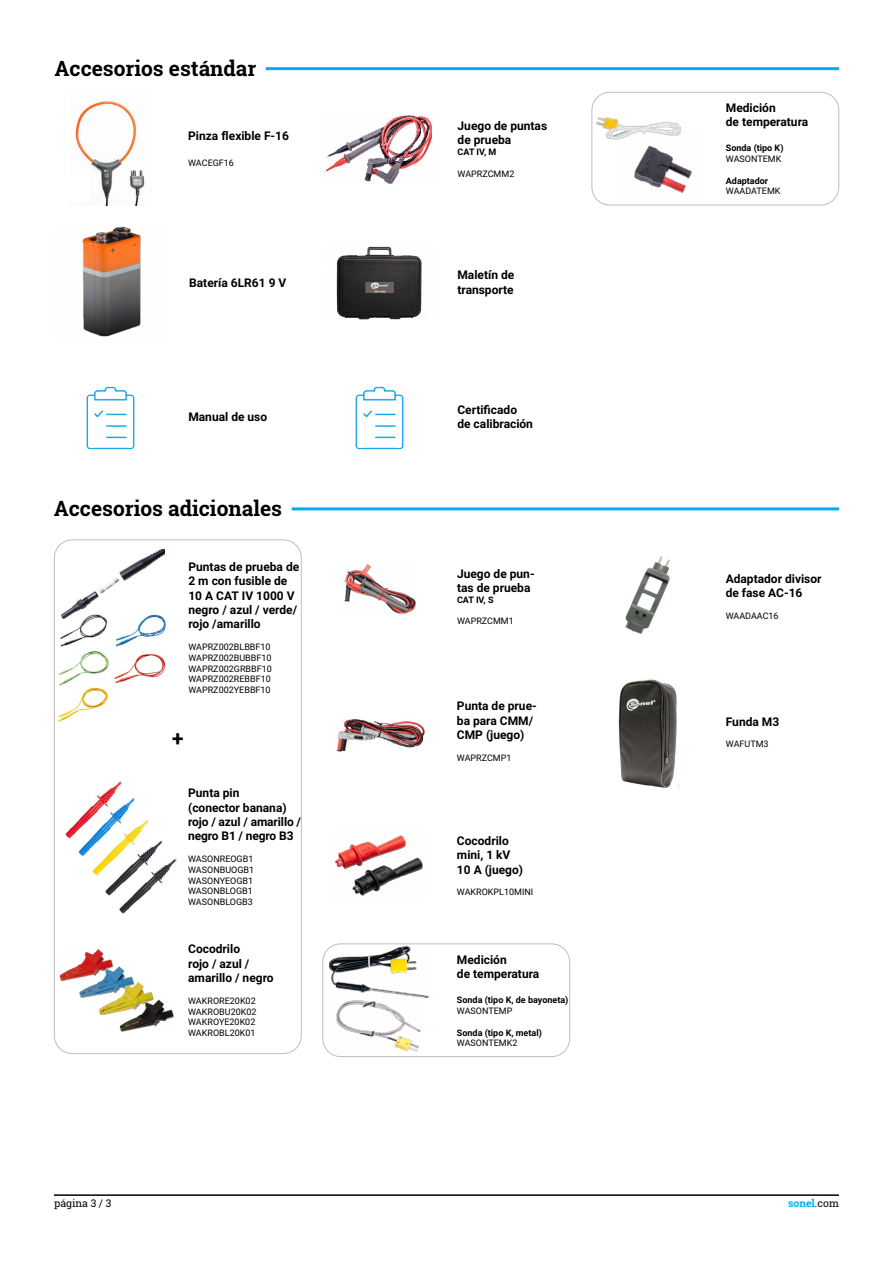
<style>
.page{position:relative;width:893px;height:1263px;background:#fff}
.page>*{position:absolute;margin:0;border:0;box-sizing:border-box;transform-origin:0 0}
.t1{font:700 21px "Roboto Slab";color:#000}
.t2{font:700 12px/14.4px "Roboto";color:#000}
.t3{font:10.5px "Roboto Slab";color:#000}
.t4{font:700 10.5px "Roboto Slab";color:#00aeef}
.t5{font:9px/10.8px "Roboto";color:#000}
.t6{font:700 9px "Roboto";color:#000}
.s1{font-weight:400;color:#000}
</style>
<div class="page">
<hr style="left:54px;top:1194px;width:785px;height:2px;background:#000">
<hr style="left:266px;top:67px;width:573px;height:3px;background:#00aeef">
<img style="left:82px;top:226px;width:59px;height:111px">
<img style="left:331px;top:246px;width:102px;height:74px">
<img style="left:75px;top:101px;width:70px;height:104px">
<img style="left:325px;top:115px;width:108px;height:69px">
<img style="left:626px;top:556px;width:44px;height:78px">
<img style="left:336px;top:1000px;width:85px;height:52px">
<img style="left:329px;top:947px;width:99px;height:51px">
<img style="left:335px;top:835px;width:88px;height:61px">
<hr style="left:292px;top:507px;width:547px;height:3px;background:#00aeef">
<div style="left:322px;top:943px;width:248px;height:114px;border:1px solid #bcbec0;border-radius:18px"></div>
<div style="left:54px;top:539px;width:248px;height:515px;border:1px solid #bcbec0;border-radius:18px"></div>
<img style="left:344px;top:564px;width:72px;height:50px">
<img style="left:54px;top:612px;width:112px;height:38px">
<img style="left:54px;top:650px;width:56px;height:75px">
<img style="left:65px;top:781px;width:57px;height:57px">
<img style="left:78px;top:797px;width:57px;height:59px">
<img style="left:91px;top:818px;width:58px;height:58px">
<img style="left:105px;top:839px;width:58px;height:56px">
<img style="left:119px;top:858px;width:58px;height:56px">
<img style="left:80px;top:966px;width:54px;height:31px">
<img style="left:60px;top:950px;width:54px;height:32px">
<img style="left:100px;top:983px;width:54px;height:31px">
<img style="left:120px;top:999px;width:54px;height:33px">
<img style="left:355px;top:386px;width:49px;height:64px">
<img style="left:86px;top:386px;width:49px;height:64px">
<img style="left:618px;top:679px;width:61px;height:109px">
<img style="left:336px;top:719px;width:89px;height:33px">
<img style="left:114px;top:653px;width:52px;height:31px">
<img style="left:58px;top:549px;width:106px;height:71px">
<img style="left:634px;top:170px;width:58px;height:23px">
<img style="left:593px;top:91px;width:97px;height:80px">
<div style="left:591px;top:92px;width:248px;height:113px;border:1px solid #bcbec0;border-radius:18px"></div>
<h1 class="t1" style="left:55px;top:54px;width:203px">Accesorios estándar</h1>
<p class="t2" style="left:188px;top:128px;width:102px">Pinza flexible F-16</p>
<p class="t5" style="left:188px;top:157px;width:47px">WACEGF16</p>
<p class="t2" style="left:189px;top:275px;width:99px">Batería 6LR61 9 V</p>
<p class="t2" style="left:188px;top:409px;width:80px">Manual de uso</p>
<h1 class="t1" style="left:54px;top:494px;width:230px">Accesorios adicionales</h1>
<p class="t2" style="left:188px;top:559px;width:112px">Puntas de prueba de<br>2 m con fusible de<br>10 A CAT IV 1000 V negro / azul / verde/ rojo /amarillo</p>
<p class="t5" style="left:188px;top:641px;width:85px">WAPRZ002BLBBF10<br>WAPRZ002BUBBF10<br>WAPRZ002GRBBF10<br>WAPRZ002REBBF10<br>WAPRZ002YEBBF10</p>
<h1 class="t1" style="left:172px;top:724px;width:13px">+</h1>
<p class="t2" style="left:188px;top:785px;width:114px">Punta pin<br>(conector banana) rojo / azul / amarillo / negro B1 / negro B3</p>
<p class="t5" style="left:188px;top:853px;width:68px">WASONREOGB1<br>WASONBUOGB1<br>WASONYEOGB1<br>WASONBLOGB1<br>WASONBLOGB3</p>
<p class="t2" style="left:188px;top:941px;width:87px">Cocodrilo<br>rojo / azul / amarillo / negro</p>
<p class="t5" style="left:188px;top:995px;width:70px">WAKRORE20K02<br>WAKROBU20K02<br>WAKROYE20K02<br>WAKROBL20K01</p>
<p class="t2" style="left:458px;top:118px;width:91px">Juego de puntas de prueba</p>
<p class="t6" style="left:458px;top:146px;width:40px">CAT IV, M</p>
<p class="t5" style="left:458px;top:168px;width:58px">WAPRZCMM2</p>
<p class="t2" style="left:457px;top:267px;width:58px">Maletín de transporte</p>
<p class="t2" style="left:457px;top:402px;width:77px">Certificado de calibración</p>
<p class="t2" style="left:457px;top:566px;width:79px">Juego de pun&shy;tas de prueba</p>
<p class="t6" style="left:457px;top:593px;width:38px">CAT IV, S</p>
<p class="t5" style="left:457px;top:615px;width:58px">WAPRZCMM1</p>
<p class="t2" style="left:457px;top:698px;width:81px">Punta de prue&shy;ba para CMM/<br>CMP (juego)</p>
<p class="t5" style="left:457px;top:752px;width:56px">WAPRZCMP1</p>
<p class="t2" style="left:457px;top:833px;width:68px">Cocodrilo mini, 1 kV<br>10 A (juego)</p>
<p class="t5" style="left:457px;top:886px;width:78px">WAKROKPL10MINI</p>
<p class="t2" style="left:457px;top:951px;width:84px">Medición<br>de temperatura</p>
<p class="t6" style="left:457px;top:993px;width:113px">Sonda (tipo K, de bayoneta)</p>
<p class="t5" style="left:457px;top:1005px;width:57px">WASONTEMP</p>
<p class="t6" style="left:457px;top:1026px;width:87px">Sonda (tipo K, metal)</p>
<p class="t5" style="left:457px;top:1037px;width:62px">WASONTEMK2</p>
<p class="t2" style="left:726px;top:100px;width:84px">Medición<br>de temperatura</p>
<p class="t6" style="left:726px;top:142px;width:59px">Sonda (tipo K)</p>
<p class="t5" style="left:726px;top:153px;width:57px">WASONTEMK</p>
<p class="t6" style="left:726px;top:174px;width:44px">Adaptador</p>
<p class="t5" style="left:726px;top:185px;width:56px">WAADATEMK</p>
<p class="t2" style="left:726px;top:571px;width:97px">Adaptador divisor de fase AC-16</p>
<p class="t5" style="left:726px;top:610px;width:55px">WAADAAC16</p>
<p class="t2" style="left:726px;top:714px;width:55px">Funda M3</p>
<p class="t5" style="left:726px;top:738px;width:44px">WAFUTM3</p>
<p class="t3" style="left:54px;top:1196px;width:59px">página 3 / 3</p>
<p class="t4" style="left:788px;top:1196px;width:52px">sonel<span class="s1">.com</span></p>
</div>
